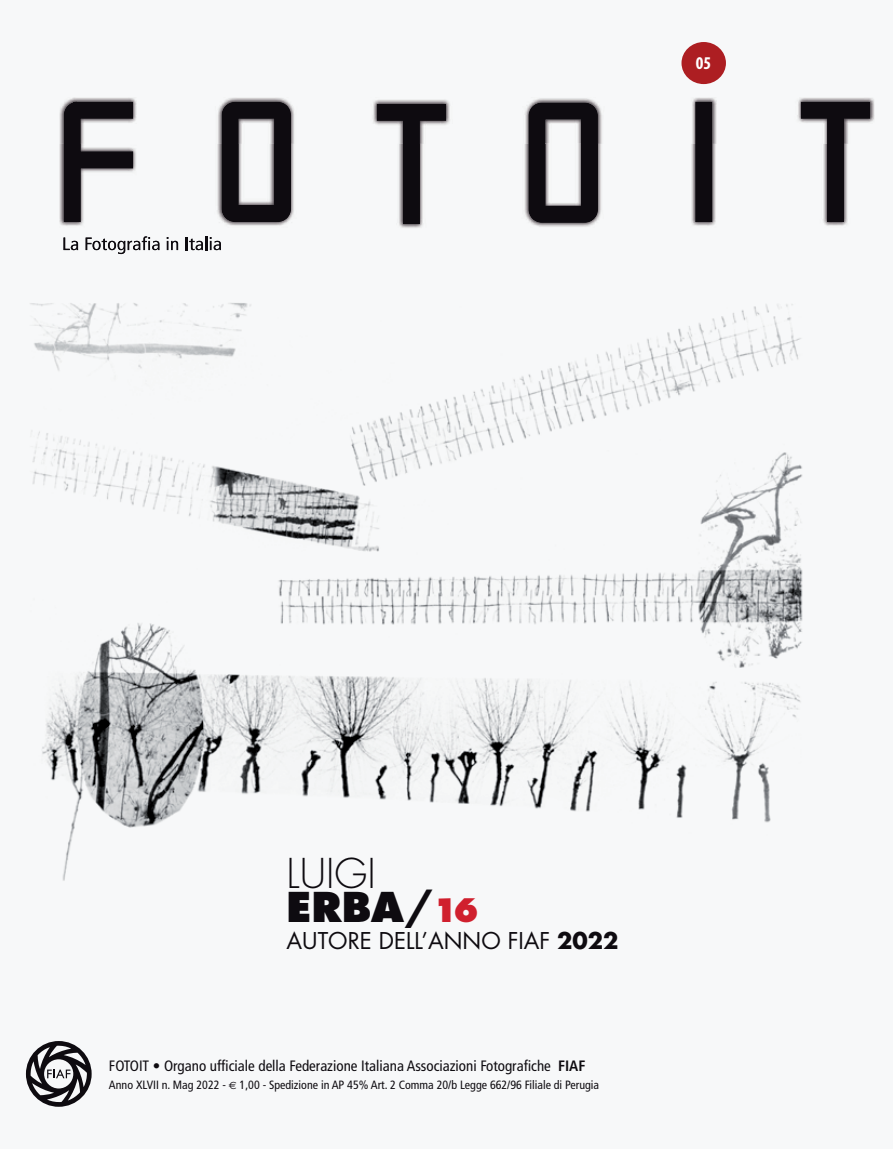
<style>
.page{position:relative;width:893px;height:1149px;background:#fff}
.page>*{position:absolute;margin:0;border:0;box-sizing:border-box;transform-origin:0 0}
.t1{font:300 39.9px/33.9px "Futura";color:#0e0b10}
.t2{font:22.5px "Futura";color:#0e0b10}
.t3{font:700 condensed 18px "Myriad";color:#fff}
.t4{font:condensed 15px "Frutiger";color:#0e0b10}
.t5{font:condensed 12px "Frutiger";color:#0e0b10}
.s1{font-weight:800}
.s2{font-weight:800;font-size:31.5px;color:#d0202e}
.s3{font-weight:700}
.s4{font-family:"Euro Sans";font-stretch:normal;font-size:10.5px}
</style>
<div class="page">
<div style="left:0;top:0;width:893px;height:1148px;background:#f7f8f9"></div>
<div style="left:681px;top:42px;width:45px;height:42px;background:#ad1e22;border-radius:50%"></div>
<img style="left:59px;top:97px;width:816px;height:47px">
<svg style="left:64px;top:102px;width:69px;height:42px"></svg>
<svg style="left:222px;top:102px;width:69px;height:42px"></svg>
<svg style="left:695px;top:102px;width:17px;height:42px"></svg>
<svg style="left:801px;top:102px;width:69px;height:42px"></svg>
<svg style="left:529px;top:102px;width:69px;height:42px"></svg>
<svg style="left:377px;top:104px;width:69px;height:40px"></svg>
<svg style="left:26px;top:1041px;width:66px;height:65px"></svg>
<img style="left:30px;top:144px;width:818px;height:737px">
<svg style="left:63px;top:237px;width:15px;height:13px"></svg>
<svg style="left:86px;top:236px;width:74px;height:18px"></svg>
<svg style="left:167px;top:237px;width:11px;height:13px"></svg>
<svg style="left:186px;top:236px;width:35px;height:14px"></svg>
<img style="left:545px;top:144px;width:36px;height:62px">
<img style="left:827px;top:144px;width:17px;height:78px">
<img style="left:831px;top:144px;width:9px;height:74px">
<img style="left:403px;top:144px;width:17px;height:80px">
<img style="left:407px;top:144px;width:9px;height:76px">
<h3 class="t3" style="left:696px;top:54px;width:17px">05</h3>
<h1 class="t1" style="left:287px;top:856px;width:194px">LUIGI<br><span class="s1">ERBA/</span><span class="s2">16</span></h1>
<h2 class="t2" style="left:287px;top:926px;width:333px">AUTORE DELL’ANNO FIAF <span class="s3">2022</span></h2>
<p class="t4" style="left:109px;top:1056px;width:478px">FOTOIT • Organo ufficiale della Federazione Italiana Associazioni Fotografiche <span class="s3">FIAF</span></p>
<p class="t5" style="left:109px;top:1076px;width:492px">Anno XLVII n. Mag 2022 - <span class="s4">€</span> 1,00 - Spedizione in AP 45% Art. 2 Comma 20/b Legge 662/96 Filiale di Perugia</p>
</div>
